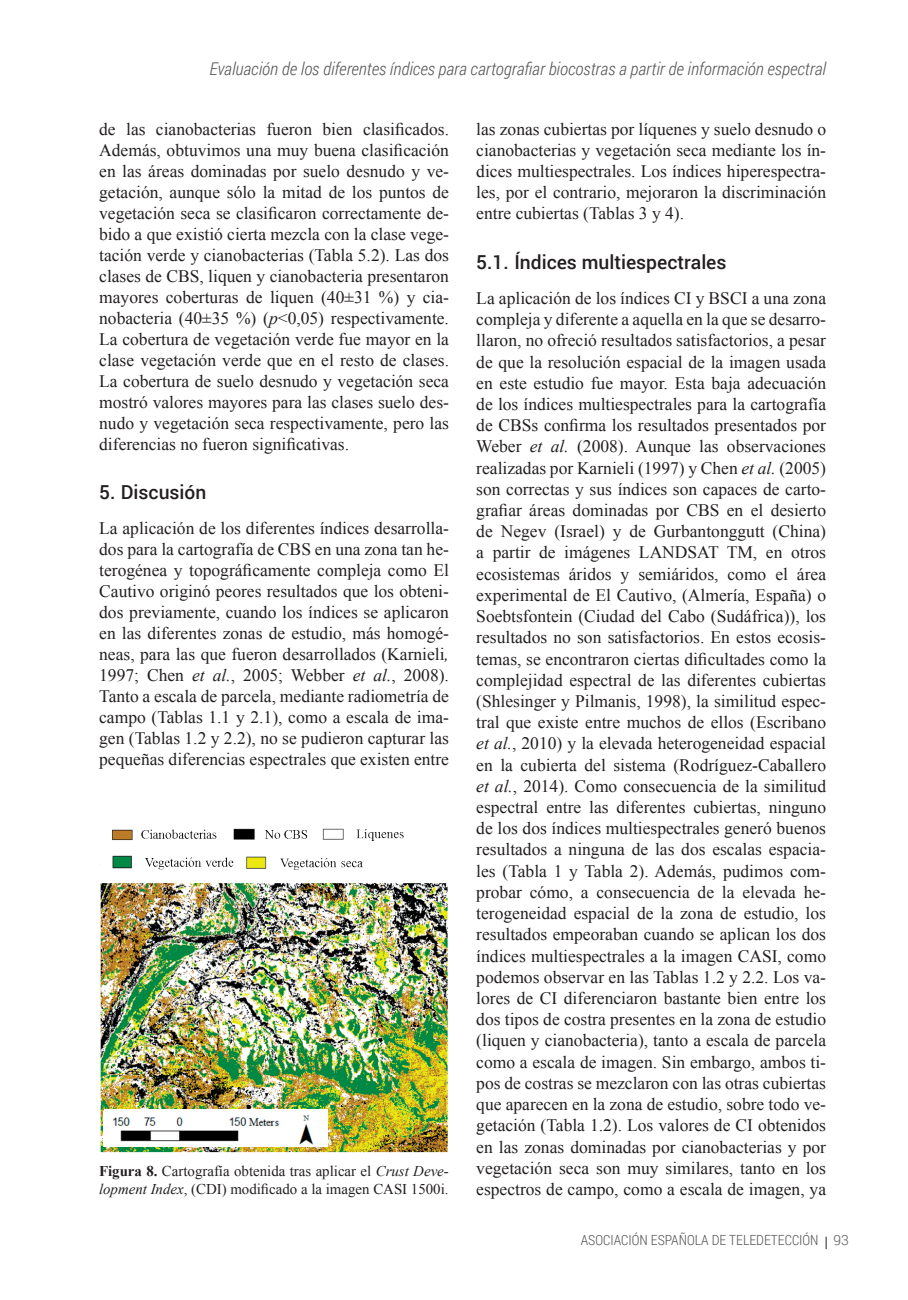
<style>
.page{position:relative;width:908px;height:1300px;background:#fff}
.page>*{position:absolute;margin:0;border:0;box-sizing:border-box;transform-origin:0 0}
.t1{font:500 19.25px "Roboto";color:#231f20}
.t2{font:17.5px/21.2px "Times New Roman";color:#231f20;text-align:justify}
.t3{font:italic 300 17.5px "Roboto Condensed";color:#57585a}
.t4{font:14.88px/17.8px "Times New Roman";color:#231f20}
.t5{font:300 14px "Roboto Condensed";color:#57585a}
.t6{font:300 14px "Roboto";color:#57585a}
.s1{font-style:italic}
.s2{font-weight:700}
</style>
<div class="page">
<svg style="left:826px;top:1236px;width:1px;height:13px"></svg>
<img style="left:100px;top:883px;width:348px;height:269px">
<div style="left:104px;top:1110px;width:223px;height:37px;background:#fff"></div>
<img style="left:112px;top:1115px;width:202px;height:30px">
<img style="left:112px;top:828px;width:292px;height:13px">
<img style="left:99px;top:855px;width:264px;height:15px">
<p class="t3" style="left:209px;top:57px;width:618px">Evaluación de los diferentes índices para cartografiar biocostras a partir de información espectral</p>
<p class="t2" style="left:99px;top:118px;width:351px">de las cianobacterias fueron bien clasificados.<br>Además, obtuvimos una muy buena clasificación en las áreas dominadas por suelo desnudo y ve&shy;getación, aunque sólo la mitad de los puntos de vegetación seca se clasificaron correctamente de&shy;bido a que existió cierta mezcla con la clase vege&shy;tación verde y cianobacterias (Tabla 5.2). Las dos clases de CBS, liquen y cianobacteria presentaron mayores coberturas de liquen (40±31 %) y cia&shy;nobacteria (40±35 %) (<span class="s1">p</span>&lt;0,05) respectivamente.<br>La cobertura de vegetación verde fue mayor en la clase vegetación verde que en el resto de clases.<br>La cobertura de suelo desnudo y vegetación seca mostró valores mayores para las clases suelo des&shy;nudo y vegetación seca respectivamente, pero las diferencias no fueron significativas.</p>
<p class="t1" style="left:99px;top:478px;width:109px">5. Discusión</p>
<p class="t2" style="left:99px;top:517px;width:351px">La aplicación de los diferentes índices desarrolla&shy;dos para la cartografía de CBS en una zona tan he&shy;terogénea y topográficamente compleja como El Cautivo originó peores resultados que los obteni&shy;dos previamente, cuando los índices se aplicaron en las diferentes zonas de estudio, más homogé&shy;neas, para las que fueron desarrollados (Karnieli<span class="s1">, </span>1997; Chen <span class="s1">et al.</span>, 2005; Webber <span class="s1">et al.</span>, 2008).<br>Tanto a escala de parcela, mediante radiometría de campo (Tablas 1.1 y 2.1), como a escala de ima&shy;gen (Tablas 1.2 y 2.2), no se pudieron capturar las pequeñas diferencias espectrales que existen entre</p>
<p class="t4" style="left:99px;top:1161px;width:351px"><span class="s2">Figura 8.</span> Cartografía obtenida tras aplicar el <span class="s1">Crust Deve&shy;lopment Index</span>, (CDI) modificado a la imagen CASI 1500i.</p>
<p class="t2" style="left:476px;top:118px;width:351px">las zonas cubiertas por líquenes y suelo desnudo o cianobacterias y vegetación seca mediante los ín&shy;dices multiespectrales. Los índices hiperespectra&shy;les, por el contrario, mejoraron la discriminación entre cubiertas (Tablas 3 y 4).</p>
<p class="t1" style="left:476px;top:249px;width:252px">5.1. Índices multiespectrales</p>
<p class="t2" style="left:476px;top:287px;width:351px">La aplicación de los índices CI y BSCI a una zona compleja y diferente a aquella en la que se desarro&shy;llaron, no ofreció resultados satisfactorios, a pesar de que la resolución espacial de la imagen usada en este estudio fue mayor. Esta baja adecuación de los índices multiespectrales para la cartografía de CBSs confirma los resultados presentados por Weber <span class="s1">et al.</span> (2008). Aunque las observaciones realizadas por Karnieli (1997) y Chen <span class="s1">et al.</span> (2005) son correctas y sus índices son capaces de carto&shy;grafiar áreas dominadas por CBS en el desierto de Negev (Israel) y de Gurbantonggutt (China) a partir de imágenes LANDSAT TM, en otros ecosistemas áridos y semiáridos, como el área experimental de El Cautivo, (Almería, España) o Soebtsfontein (Ciudad del Cabo (Sudáfrica)), los resultados no son satisfactorios. En estos ecosis&shy;temas, se encontraron ciertas dificultades como la complejidad espectral de las diferentes cubiertas (Shlesinger y Pilmanis, 1998), la similitud espec&shy;tral que existe entre muchos de ellos (Escribano <span class="s1">et al.</span>, 2010) y la elevada heterogeneidad espacial en la cubierta del sistema (Rodríguez-Caballero <span class="s1">et al.</span>, 2014). Como consecuencia de la similitud espectral entre las diferentes cubiertas, ninguno de los dos índices multiespectrales generó buenos resultados a ninguna de las dos escalas espacia&shy;les (Tabla 1 y Tabla 2). Además, pudimos com&shy;probar cómo, a consecuencia de la elevada he&shy;terogeneidad espacial de la zona de estudio, los resultados empeoraban cuando se aplican los dos índices multiespectrales a la imagen CASI, como podemos observar en las Tablas 1.2 y 2.2. Los va&shy;lores de CI diferenciaron bastante bien entre los dos tipos de costra presentes en la zona de estudio (liquen y cianobacteria), tanto a escala de parcela como a escala de imagen. Sin embargo, ambos ti&shy;pos de costras se mezclaron con las otras cubiertas que aparecen en la zona de estudio, sobre todo ve&shy;getación (Tabla 1.2). Los valores de CI obtenidos en las zonas dominadas por cianobacterias y por vegetación seca son muy similares, tanto en los espectros de campo, como a escala de imagen, ya</p>
<p class="t5" style="left:581px;top:1230px;width:239px">ASOCIACIÓN ESPAÑOLA DE TELEDETECCIÓN</p>
<p class="t6" style="left:833px;top:1230px;width:17px">93</p>
</div>
